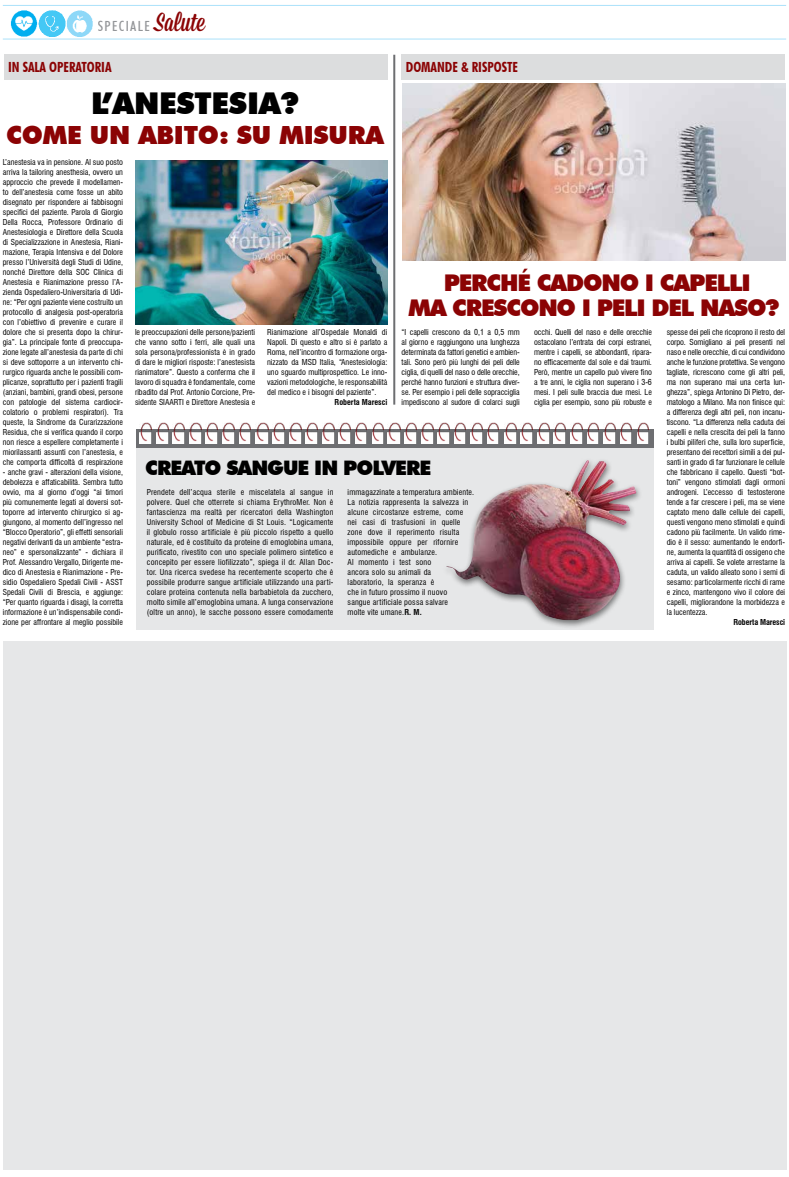
<style>
.page{position:relative;width:789px;height:1177px;background:#fff}
.page>*{position:absolute;margin:0;border:0;box-sizing:border-box;transform-origin:0 0}
.t1{font:900 30px "Futura BT";letter-spacing:-.01em;color:#000}
.t2{font:900 25px "Futura BT";letter-spacing:-.01em;color:#8b0304}
.t3{font:900 23px/25px "Futura BT";letter-spacing:-.05em;color:#8b0304;text-align:center}
.t4{font:900 20px "Futura BT";letter-spacing:-.05em;color:#000}
.t5{font:700 condensed 14px "Futura BT";color:#8b0304}
.t6{font:500 condensed 14px "Futura BT";letter-spacing:.1em;color:#939598}
.t7{font:condensed 8px/10px "Swiss 721 BT";letter-spacing:.02em;color:#000;text-align:justify}
.t8{font:700 condensed 8px "Swiss 721 BT";color:#000}
.s1{font-family:"Mission Script";font-weight:400;font-stretch:normal;font-size:26px;color:#8b0304}
.s2{font-weight:700}
</style>
<div class="page">
<div style="left:3px;top:641px;width:782px;height:528px;background:#e6e7e8"></div>
<hr style="left:3px;top:5px;width:782px;height:1px;background:#abe1fa">
<hr style="left:3px;top:39px;width:782px;height:1px;background:#abe1fa">
<img style="left:10px;top:10px;width:29px;height:27px">
<svg style="left:39px;top:10px;width:28px;height:27px"></svg>
<svg style="left:67px;top:10px;width:26px;height:27px"></svg>
<hr style="left:393px;top:55px;width:2px;height:349px;background:#6d6e71">
<img style="left:136px;top:160px;width:251px;height:164px">
<img style="left:402px;top:83px;width:382px;height:178px">
<div style="left:4px;top:55px;width:383px;height:25px;background:#dcddde"></div>
<div style="left:401px;top:55px;width:383px;height:25px;background:#dcddde"></div>
<svg style="left:136px;top:429px;width:516px;height:18px;background:#7c7c7f"></svg>
<div style="left:136px;top:447px;width:516px;height:182px;background:#e6e7e8"></div>
<img style="left:139px;top:422px;width:13px;height:21px">
<img style="left:156px;top:422px;width:12px;height:21px">
<img style="left:173px;top:422px;width:11px;height:21px">
<img style="left:189px;top:422px;width:12px;height:21px">
<img style="left:206px;top:422px;width:11px;height:21px">
<img style="left:222px;top:422px;width:12px;height:21px">
<img style="left:239px;top:422px;width:11px;height:21px">
<img style="left:272px;top:422px;width:12px;height:21px">
<img style="left:289px;top:422px;width:12px;height:21px">
<img style="left:305px;top:422px;width:12px;height:21px">
<img style="left:322px;top:422px;width:12px;height:21px">
<img style="left:338px;top:422px;width:12px;height:21px">
<img style="left:355px;top:422px;width:11px;height:21px">
<img style="left:372px;top:422px;width:11px;height:21px">
<img style="left:255px;top:422px;width:13px;height:21px">
<img style="left:387px;top:422px;width:13px;height:21px">
<img style="left:404px;top:422px;width:12px;height:21px">
<img style="left:421px;top:422px;width:12px;height:21px">
<img style="left:437px;top:422px;width:12px;height:21px">
<img style="left:454px;top:422px;width:11px;height:21px">
<img style="left:470px;top:422px;width:12px;height:21px">
<img style="left:487px;top:422px;width:11px;height:21px">
<img style="left:520px;top:422px;width:12px;height:21px">
<img style="left:537px;top:422px;width:12px;height:21px">
<img style="left:553px;top:422px;width:12px;height:21px">
<img style="left:570px;top:422px;width:12px;height:21px">
<img style="left:586px;top:422px;width:12px;height:21px">
<img style="left:603px;top:422px;width:12px;height:21px">
<img style="left:620px;top:422px;width:11px;height:21px">
<img style="left:504px;top:422px;width:12px;height:21px">
<img style="left:637px;top:422px;width:11px;height:21px">
<div style="left:441px;top:457px;width:201px;height:172px;background:#000;opacity:.52"></div>
<img style="left:446px;top:460px;width:190px;height:160px">
<h3 class="t6" style="left:98px;top:18px;width:109px">SPECIALE <span class="s1">Salute</span></h3>
<h3 class="t5" style="left:8px;top:58px;width:105px">IN SALA OPERATORIA</h3>
<h3 class="t5" style="left:405px;top:58px;width:114px">DOMANDE &amp; RISPOSTE</h3>
<h1 class="t1" style="left:91px;top:85px;width:209px">L’ANESTESIA?</h1>
<h2 class="t2" style="left:6px;top:120px;width:379px">COME UN ABITO: SU MISURA</h2>
<p class="t7" style="left:3px;top:157px;width:122px">L’anestesia va in pensione. Al suo posto arriva la tailoring anesthesia, ovvero un approccio che prevede il modellamen&shy;to dell’anestesia come fosse un abito disegnato per rispondere ai fabbisogni specifici del paziente. Parola di Giorgio Della Rocca, Professore Ordinario di Anestesiologia e Direttore della Scuola di Specializzazione in Anestesia, Riani&shy;mazione, Terapia Intensiva e del Dolore presso l’Università degli Studi di Udine, nonché Direttore della SOC Clinica di Anestesia e Rianimazione presso l’A&shy;zienda Ospedaliero-Universitaria di Udi&shy;ne: “Per ogni paziente viene costruito un protocollo di analgesia post-operatoria con l’obiettivo di prevenire e curare il dolore che si presenta dopo la chirur&shy;gia”. La principale fonte di preoccupa&shy;zione legate all’anestesia da parte di chi si deve sottoporre a un intervento chi&shy;rurgico riguarda anche le possibili com&shy;plicanze, soprattutto per i pazienti fragili (anziani, bambini, grandi obesi, persone con patologie del sistema cardiocir&shy;colatorio o problemi respiratori). Tra queste, la Sindrome da Curarizzazione Residua, che si verifica quando il corpo non riesce a espellere completamente i miorilassanti assunti con l’anestesia, e che comporta difficoltà di respirazione</p>
<p class="t7" style="left:3px;top:467px;width:122px">- anche gravi - alterazioni della visione, debolezza e affaticabilità. Sembra tutto ovvio, ma al giorno d’oggi “ai timori più comunemente legati al doversi sot&shy;toporre ad intervento chirurgico si ag&shy;giungono, al momento dell’ingresso nel “Blocco Operatorio”, gli effetti sensoriali negativi derivanti da un ambiente “estra&shy;neo” e spersonalizzante” - dichiara il Prof. Alessandro Vergallo, Dirigente me&shy;dico di Anestesia e Rianimazione - Pre&shy;sidio Ospedaliero Spedali Civili - ASST Spedali Civili di Brescia, e aggiunge: “Per quanto riguarda i disagi, la corretta informazione è un’indispensabile condi&shy;zione per affrontare al meglio possibile</p>
<h3 class="t3" style="left:408px;top:270px;width:372px">PERCHÉ CADONO I CAPELLI<br>MA CRESCONO I PELI DEL NASO?</h3>
<p class="t7" style="left:135px;top:327px;width:122px">le preoccupazioni delle persone/pazienti che vanno sotto i ferri, alle quali una sola persona/professionista è in grado di dare le migliori risposte: l’anestesista rianimatore”. Questo a conferma che il lavoro di squadra è fondamentale, come ribadito dal Prof. Antonio Corcione, Pre&shy;sidente SIAARTI e Direttore Anestesia e</p>
<p class="t7" style="left:267px;top:327px;width:122px">Rianimazione all’Ospedale Monaldi di Napoli. Di questo e altro si è parlato a Roma, nell’incontro di formazione orga&shy;nizzato da MSD Italia, “Anestesiologia: uno sguardo multiprospettico. Le inno&shy;vazioni metodologiche, le responsabilità del medico e i bisogni del paziente”.</p>
<p class="t7" style="left:401px;top:327px;width:120px">“I capelli crescono da 0,1 a 0,5 mm al giorno e raggiungono una lunghezza determinata da fattori genetici e ambien&shy;tali. Sono però più lunghi dei peli delle ciglia, di quelli del naso o delle orecchie, perché hanno funzioni e struttura diver&shy;se. Per esempio i peli delle sopracciglia impediscono al sudore di colarci sugli</p>
<p class="t7" style="left:534px;top:327px;width:119px">occhi. Quelli del naso e delle orecchie ostacolano l’entrata dei corpi estranei, mentre i capelli, se abbondanti, ripara&shy;no efficacemente dal sole e dai traumi.<br>Però, mentre un capello può vivere fino a tre anni, le ciglia non superano i 3-6 mesi. I peli sulle braccia due mesi. Le ciglia per esempio, sono più robuste e</p>
<p class="t7" style="left:666px;top:327px;width:120px">spesse dei peli che ricoprono il resto del corpo. Somigliano ai peli presenti nel naso e nelle orecchie, di cui condividono anche le funzione protettiva. Se vengono tagliate, ricrescono come gli altri peli, ma non superano mai una certa lun&shy;ghezza”, spiega Antonino Di Pietro, der&shy;matologo a Milano. Ma non finisce qui: a differenza degli altri peli, non incanu&shy;tiscono. “La differenza nella caduta dei capelli e nella crescita dei peli la fanno i bulbi piliferi che, sulla loro superficie, presentano dei recettori simili a dei pul&shy;santi in grado di far funzionare le cellule che fabbricano il capello. Questi “bot&shy;toni” vengono stimolati dagli ormoni androgeni. L’eccesso di testosterone tende a far crescere i peli, ma se viene captato meno dalle cellule dei capelli, questi vengono meno stimolati e quindi cadono più facilmente. Un valido rime&shy;dio è il sesso: aumentando le endorfi&shy;ne, aumenta la quantità di ossigeno che arriva ai capelli. Se volete arrestarne la caduta, un valido alleato sono i semi di sesamo: particolarmente ricchi di rame e zinco, mantengono vivo il colore dei capelli, migliorandone la morbidezza e la lucentezza.</p>
<p class="t8" style="left:733px;top:617px;width:53px">Roberta Maresci</p>
<p class="t8" style="left:334px;top:397px;width:54px">Roberta Maresci</p>
<h3 class="t4" style="left:145px;top:456px;width:287px">CREATO SANGUE IN POLVERE</h3>
<p class="t7" style="left:147px;top:487px;width:188px">Prendete dell’acqua sterile e miscelatela al sangue in polvere. Quel che otterrete si chiama ErythroMer. Non è fantascienza ma realtà per ricercatori della Washington University School of Medicine di St Louis. “Logicamente il globulo rosso artificiale è più piccolo rispetto a quello naturale, ed è costituito da proteine di emoglobina umana, purificato, rivestito con uno speciale polimero sintetico e concepito per essere liofilizzato”, spiega il dr. Allan Doc&shy;tor. Una ricerca svedese ha recentemente scoperto che è possibile produrre sangue artificiale utilizzando una parti&shy;colare proteina contenuta nella barbabietola da zucchero, molto simile all’emoglobina umana. A lunga conservazione (oltre un anno), le sacche possono essere comodamente</p>
<p class="t7" style="left:347px;top:487px;width:128px;text-align:left">immagazzinate a temperatura ambiente.<br>La notizia rappresenta la salvezza in alcune circostanze estreme, come nei casi di trasfusioni in quelle zone dove il reperimento risulta impossibile oppure per rifornire automediche e ambulanze.<br>Al momento i test sono<br>ancora solo su animali da<br>laboratorio, la speranza è<br>che in futuro prossimo il nuovo<br>sangue artificiale possa salvare<br>molte vite umane.<span class="s2">R. M.</span></p>
</div>
